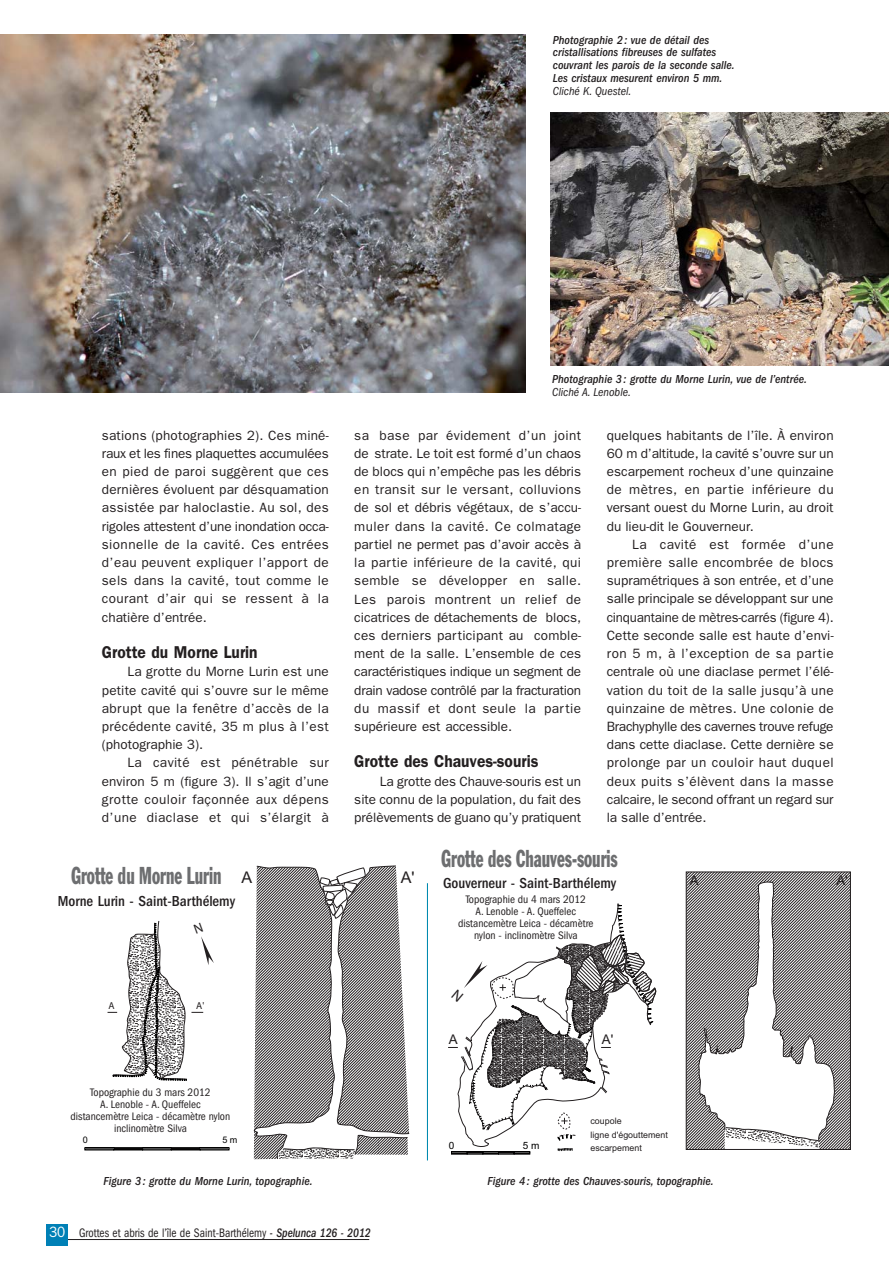
<style>
.page{position:relative;width:893px;height:1263px;background:#fff}
.page>*{position:absolute;margin:0;border:0;box-sizing:border-box;transform-origin:0 0}
.t1{font:condensed 24px "Franklin Gothic";color:#6d6e70;scale:.7 1}
.t2{font:600 17.25px "Franklin Gothic";color:#231f20;scale:.9 1}
.t3{font:16.05px "Arial";color:#231f20}
.t4{font:500 condensed 15px "Franklin Gothic";color:#231f20}
.t5{font:13.5px/18.1px "Franklin Gothic";color:#231f20;text-align:justify}
.t6{font:13.35px "Arial";color:#231f20}
.t7{font:condensed 12.75px "Franklin Gothic";color:#231f20;scale:.9 1}
.t8{font:italic 500 condensed 12px/12.8px "Franklin Gothic";color:#231f20}
.t9{font:italic condensed 12px "Franklin Gothic";color:#231f20}
.t10{font:condensed 11.25px/12px "Franklin Gothic";color:#231f20;text-align:center}
.t11{font:10.05px "Myriad";color:#231f20}
.t12{font:10.05px "Arial";color:#000}
.t13{font:9px "Arial";color:#000}
.t14{font:8.85px/14.5px "Arial";color:#231f20}
.s1{font-stretch:normal;font-size:15px;color:#fff}
.s2{font-weight:500;font-style:italic}
</style>
<div class="page">
<hr style="left:58px;top:1239px;width:311px;height:1px;background:#231f20">
<div style="left:47px;top:1225px;width:21px;height:21px;background:#0080b6"></div>
<img style="left:550px;top:113px;width:338px;height:252px">
<svg style="left:84px;top:865px;width:326px;height:295px"></svg>
<div style="left:142px;top:1147px;width:29px;height:2px;border:1px solid #000"></div>
<div style="left:171px;top:1147px;width:29px;height:2px;border:1px solid #000"></div>
<div style="left:200px;top:1147px;width:29px;height:2px;border:1px solid #000"></div>
<div style="left:114px;top:1147px;width:29px;height:2px;border:1px solid #000"></div>
<div style="left:85px;top:1147px;width:29px;height:2px;border:1px solid #000"></div>
<svg style="left:85px;top:1148px;width:144px;height:2px"></svg>
<svg style="left:451px;top:871px;width:400px;height:284px"></svg>
<svg style="left:688px;top:874px;width:160px;height:274px;background:#908e8f"></svg>
<svg style="left:698px;top:881px;width:137px;height:267px"></svg>
<div style="left:686px;top:872px;width:164px;height:278px;border:1px solid #231f20"></div>
<hr style="left:427px;top:883px;width:1px;height:277px;background:#008aaf">
<img style="left:0;top:34px;width:525px;height:358px">
<svg style="left:107px;top:920px;width:107px;height:162px"></svg>
<svg style="left:448px;top:901px;width:208px;height:253px"></svg>
<p class="t8" style="left:553px;top:34px;width:183px">Photographie 2 : vue de détail des cristallisations fibreuses de sulfates couvrant les parois de la seconde salle.<br>Les cristaux mesurent environ 5 mm.</p>
<p class="t9" style="left:553px;top:87px;width:80px">Cliché K. Questel.</p>
<p class="t5" style="left:102px;top:427px;width:228px">sations (photographies 2). Ces miné&shy;raux et les fines plaquettes accumulées en pied de paroi suggèrent que ces dernières évoluent par désquamation assistée par haloclastie. Au sol, des rigoles attestent d’une inondation occa&shy;sionnelle de la cavité. Ces entrées d’eau peuvent expliquer l’apport de sels dans la cavité, tout comme le courant d’air qui se ressent à la chatière d’entrée.</p>
<p class="t2" style="left:102px;top:646px;width:175px">Grotte du Morne Lurin</p>
<p class="t5" style="left:102px;top:664px;width:228px;text-indent:26px">La grotte du Morne Lurin est une petite cavité qui s’ouvre sur le même abrupt que la fenêtre d’accès de la précédente cavité, 35 m plus à l’est (photographie 3).</p>
<p class="t5" style="left:102px;top:755px;width:228px;text-indent:26px">La cavité est pénétrable sur environ 5 m (figure 3). Il s’agit d’une grotte couloir façonnée aux dépens d’une diaclase et qui s’élargit à</p>
<p class="t8" style="left:552px;top:373px;width:256px">Photographie 3 : grotte du Morne Lurin, vue de l’entrée.</p>
<p class="t9" style="left:552px;top:388px;width:80px">Cliché A. Lenoble.</p>
<p class="t5" style="left:354px;top:427px;width:228px">sa base par évidement d’un joint de strate. Le toit est formé d’un chaos de blocs qui n’empêche pas les débris en transit sur le versant, colluvions de sol et débris végétaux, de s’accu - muler dans la cavité. Ce colmatage partiel ne permet pas d’avoir accès à la partie inférieure de la cavité, qui semble se développer en salle.<br>Les parois montrent un relief de cicatrices de détachements de blocs, ces derniers participant au comble - ment de la salle. L’ensemble de ces caractéristiques indique un segment de drain vadose contrôlé par la fracturation du massif et dont seule la partie supérieure est accessible.</p>
<p class="t2" style="left:354px;top:756px;width:206px">Grotte des Chauves-souris</p>
<p class="t5" style="left:354px;top:773px;width:228px;text-indent:26px">La grotte des Chauve-souris est un site connu de la population, du fait des prélèvements de guano qu’y pratiquent</p>
<p class="t5" style="left:606px;top:427px;width:228px">quelques habitants de l’île. À environ 60 m d’altitude, la cavité s’ouvre sur un escarpement rocheux d’une quinzaine de mètres, en partie inférieure du versant ouest du Morne Lurin, au droit du lieu-dit le Gouverneur.</p>
<p class="t5" style="left:606px;top:536px;width:228px;text-indent:26px">La cavité est formée d’une première salle encombrée de blocs supramétriques à son entrée, et d’une salle principale se développant sur une cinquantaine de mètres-carrés (figure 4).<br>Cette seconde salle est haute d’envi&shy;ron 5 m, à l’exception de sa partie centrale où une diaclase permet l’élé&shy;vation du toit de la salle jusqu’à une quinzaine de mètres. Une colonie de Brachyphylle des cavernes trouve refuge dans cette diaclase. Cette dernière se prolonge par un couloir haut duquel deux puits s’élèvent dans la masse calcaire, le second offrant un regard sur la salle d’entrée.</p>
<h1 class="t1" style="left:441px;top:849px;width:253px">Grotte des Chauves-souris</h1>
<p class="t4" style="left:443px;top:878px;width:175px">Gouverneur - Saint-Barthélemy</p>
<h1 class="t1" style="left:71px;top:867px;width:216px">Grotte du Morne Lurin</h1>
<p class="t6" style="left:690px;top:876px;width:10px">A</p>
<p class="t6" style="left:836px;top:876px;width:13px">A'</p>
<p class="t4" style="left:58px;top:896px;width:179px">Morne Lurin - Saint-Barthélemy</p>
<p class="t3" style="left:241px;top:871px;width:12px">A</p>
<p class="t3" style="left:401px;top:871px;width:15px">A'</p>
<p class="t10" style="left:458px;top:894px;width:137px">Topographie du 4 mars 2012<br>A. Lenoble - A. Queffelec distancemètre Leica - décamètre nylon - inclinomètre Silva</p>
<p class="t11" style="left:109px;top:1002px;width:8px">A</p>
<p class="t11" style="left:196px;top:1002px;width:10px">A'</p>
<p class="t10" style="left:71px;top:1087px;width:161px">Topographie du 3 mars 2012<br>A. Lenoble - A. Queffelec distancemètre Leica - décamètre nylon inclinomètre Silva</p>
<p class="t13" style="left:83px;top:1137px;width:7px">0</p>
<p class="t13" style="left:222px;top:1137px;width:17px">5 m</p>
<p class="t6" style="left:449px;top:1035px;width:10px">A</p>
<p class="t6" style="left:601px;top:1035px;width:13px">A'</p>
<p class="t12" style="left:449px;top:1142px;width:7px">0</p>
<p class="t12" style="left:523px;top:1142px;width:18px">5 m</p>
<p class="t14" style="left:590px;top:1114px;width:79px">coupole<br>ligne d'égouttement</p>
<p class="t14" style="left:590px;top:1141px;width:53px">escarpement</p>
<p class="t8" style="left:103px;top:1176px;width:211px">Figure 3 : grotte du Morne Lurin, topographie.</p>
<p class="t8" style="left:487px;top:1176px;width:228px">Figure 4 : grotte des Chauves-souris, topographie.</p>
<p class="t7" style="left:49px;top:1229px;width:359px"><span class="s1">30</span> Grottes et abris de l’île de Saint-Barthélemy <span class="s2">- Spelunca 126 - 2012</span></p>
</div>
